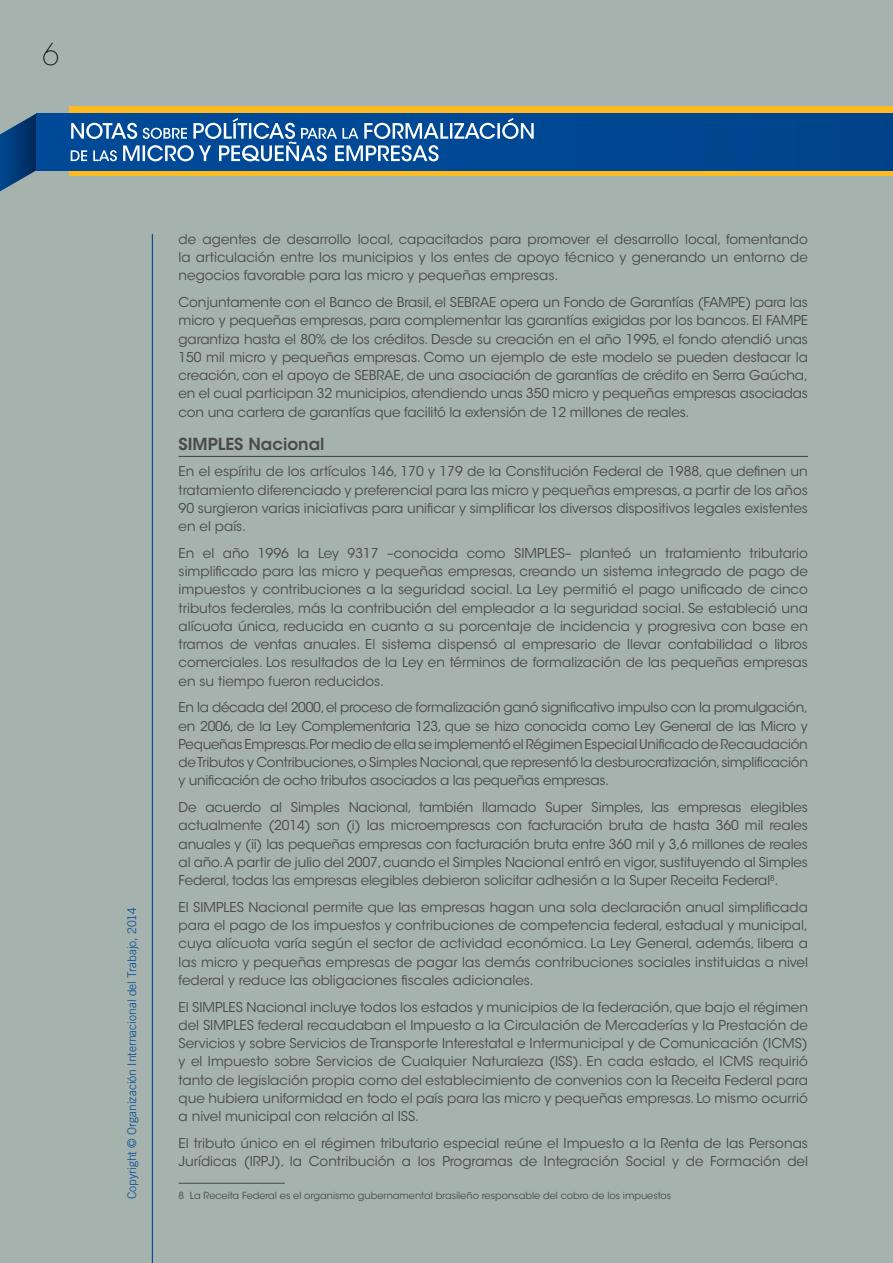
<style>
.page{position:relative;width:893px;height:1263px;background:#a5b2ad}
.page>*{position:absolute;margin:0;border:0;box-sizing:border-box;transform-origin:0 0}
.t1{font:200 30px "ITC Avant Garde Std";color:#000}
.titulo_1_1{font:600 16.5px "ITC Avant Garde Std";color:#4a4a49}
.texto{font:13.5px/18.3px "ITC Avant Garde Std";color:#4a4a49;text-align:justify}
.t2{font:300 12px "Trade Gothic LT Std";color:#004996}
.nota_al_pie{font:9.75px "ITC Avant Garde Std";color:#4a4a49}
</style>
<div class="page">
<hr style="left:152px;top:234px;width:1px;height:1029px;background:#004996">
<div style="left:69px;top:106px;width:824px;height:70px;background:#fbbb21"></div>
<svg style="left:0;top:113px;width:36px;height:78px"></svg>
<div style="left:36px;top:113px;width:857px;height:57px;background:#004791"></div>
<svg style="left:71px;top:118px;width:463px;height:43px"></svg>
<hr style="left:179px;top:456px;width:629px;height:1px;background:#4a4a49">
<hr style="left:179px;top:1183px;width:106px;height:1px;background:#4a4a49">
<h1 class="t1" style="left:43px;top:36px;width:18px">6</h1>
<p class="t2" style="left:125px;top:1199px;width:293px;rotate:-90deg">Copyright © Organización Internacional del Trabajo, 2014</p>
<p class="texto" style="left:179px;top:230px;width:631px">de agentes de desarrollo local, capacitados para promover el desarrollo local, fomentando la articulación entre los municipios y los entes de apoyo técnico y generando un entorno de negocios favorable para las micro y pequeñas empresas.</p>
<p class="texto" style="left:179px;top:293px;width:631px">Conjuntamente con el Banco de Brasil, el SEBRAE opera un Fondo de Garantías (FAMPE) para las micro y pequeñas empresas, para complementar las garantías exigidas por los bancos. El FAMPE garantiza hasta el 80% de los créditos. Desde su creación en el año 1995, el fondo atendió unas 150 mil micro y pequeñas empresas. Como un ejemplo de este modelo se pueden destacar la creación, con el apoyo de SEBRAE, de una asociación de garantías de crédito en Serra Gaúcha, en el cual participan 32 municipios, atendiendo unas 350 micro y pequeñas empresas asociadas con una cartera de garantías que facilitó la extensión de 12 millones de reales.</p>
<p class="titulo_1_1" style="left:179px;top:433px;width:147px">SIMPLES Nacional</p>
<p class="texto" style="left:179px;top:462px;width:631px">En el espíritu de los artículos 146, 170 y 179 de la Constitución Federal de 1988, que definen un tratamiento diferenciado y preferencial para las micro y pequeñas empresas, a partir de los años 90 surgieron varias iniciativas para unificar y simplificar los diversos dispositivos legales existentes en el país.</p>
<p class="texto" style="left:179px;top:544px;width:631px">En el año 1996 la Ley 9317 –conocida como SIMPLES– planteó un tratamiento tributario simplificado para las micro y pequeñas empresas, creando un sistema integrado de pago de impuestos y contribuciones a la seguridad social. La Ley permitió el pago unificado de cinco tributos federales, más la contribución del empleador a la seguridad social. Se estableció una alícuota única, reducida en cuanto a su porcentaje de incidencia y progresiva con base en tramos de ventas anuales. El sistema dispensó al empresario de llevar contabilidad o libros comerciales. Los resultados de la Ley en términos de formalización de las pequeñas empresas en su tiempo fueron reducidos.</p>
<p class="texto" style="left:179px;top:698px;width:631px">En la década del 2000, el proceso de formalización ganó significativo impulso con la promulgación, en 2006, de la Ley Complementaria 123, que se hizo conocida como Ley General de las Micro y Pequeñas Empresas.Por medio de ella se implementó el Régimen Especial Unificado de Recaudación de Tributos y Contribuciones, o Simples Nacional, que representó la desburocratización, simplificación y unificación de ocho tributos asociados a las pequeñas empresas.</p>
<p class="texto" style="left:179px;top:798px;width:631px">De acuerdo al Simples Nacional, también llamado Super Simples, las empresas elegibles actualmente (2014) son (i) las microempresas con facturación bruta de hasta 360 mil reales anuales y (ii) las pequeñas empresas con facturación bruta entre 360 mil y 3,6 millones de reales al año. A partir de julio del 2007, cuando el Simples Nacional entró en vigor, sustituyendo al Simples Federal, todas las empresas elegibles debieron solicitar adhesión a la Super Receita Federal<sup>8</sup>.</p>
<p class="texto" style="left:179px;top:898px;width:631px">El SIMPLES Nacional permite que las empresas hagan una sola declaración anual simplificada para el pago de los impuestos y contribuciones de competencia federal, estadual y municipal, cuya alícuota varía según el sector de actividad económica. La Ley General, además, libera a las micro y pequeñas empresas de pagar las demás contribuciones sociales instituidas a nivel federal y reduce las obligaciones fiscales adicionales.</p>
<p class="texto" style="left:179px;top:998px;width:631px">El SIMPLES Nacional incluye todos los estados y municipios de la federación, que bajo el régimen del SIMPLES federal recaudaban el Impuesto a la Circulación de Mercaderías y la Prestación de Servicios y sobre Servicios de Transporte Interestatal e Intermunicipal y de Comunicación (ICMS) y el Impuesto sobre Servicios de Cualquier Naturaleza (ISS). En cada estado, el ICMS requirió tanto de legislación propia como del establecimiento de convenios con la Receita Federal para que hubiera uniformidad en todo el país para las micro y pequeñas empresas. Lo mismo ocurrió a nivel municipal con relación al ISS.</p>
<p class="texto" style="left:179px;top:1134px;width:631px">El tributo único en el régimen tributario especial reúne el Impuesto a la Renta de las Personas<br>Jurídicas (IRPJ), la Contribución a los Programas de Integración Social y de Formación del</p>
<p class="nota_al_pie" style="left:179px;top:1190px;width:494px">8 La Receita Federal es el organismo gubernamental brasileño responsable del cobro de los impuestos</p>
</div>
